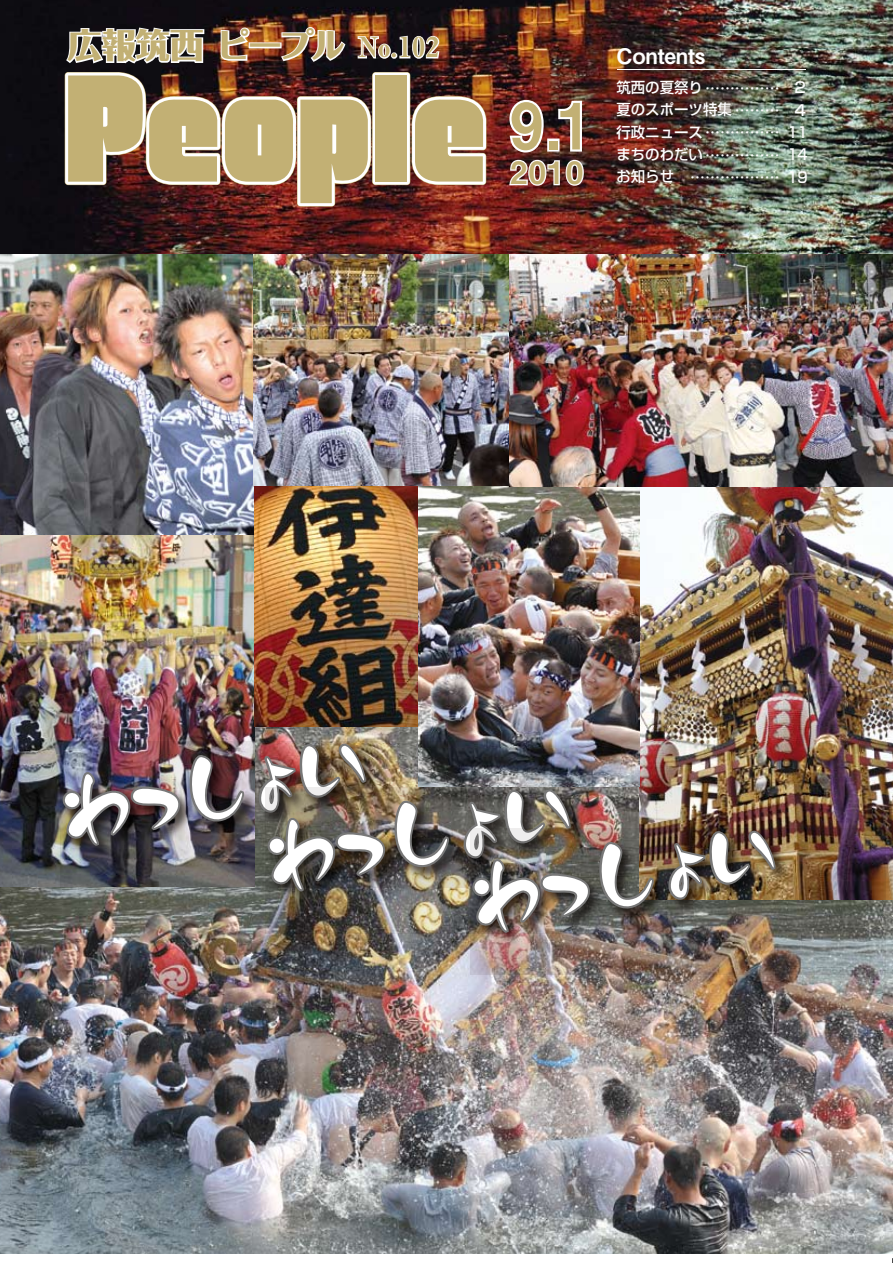
<style>
.page{position:relative;width:893px;height:1263px;background:#fff}
.page>*{position:absolute;margin:0;border:0;box-sizing:border-box;transform-origin:0 0}
.t1{font:700 74.4px "Pre Momo Std";color:#fff}
.t2{font:63.75px "Midashi Go Pro MB31";color:#c2b074;scale:.94 1}
.t3{font:800 34.05px "Folk Pro";color:#c2b074}
.t4{font:30.9px "Midashi Go Pro MB31";color:#c2b074}
.t5{font:21.3px "Midashi Go Pro MB31";color:#fff}
.t6{font:500 14.85px/22.4px "Shin Go Pro";color:#fff;text-align:justify}
.t7{font:700 14.85px "Futo Go B101 Pro";color:#fff}
.s1{font-family:"Midashi Min Pro MA31";font-weight:400;font-size:27.6px}
.s2{font-family:"Futo Go B101 Pro";font-weight:700}
</style>
<div class="page">
<img style="left:0;top:0;width:893px;height:254px">
<img style="left:0;top:726px;width:893px;height:527px">
<img style="left:0;top:254px;width:255px;height:632px">
<img style="left:254px;top:254px;width:639px;height:233px">
<img style="left:639px;top:487px;width:254px;height:412px">
<img style="left:418px;top:486px;width:221px;height:301px">
<img style="left:255px;top:486px;width:163px;height:240px">
<svg style="left:65px;top:72px;width:421px;height:135px"></svg>
<svg style="left:64px;top:26px;width:142px;height:39px"></svg>
<svg style="left:357px;top:34px;width:35px;height:26px"></svg>
<div style="left:391px;top:52px;width:6px;height:7px;border:2px solid #fff;border-radius:50%"></div>
<svg style="left:398px;top:35px;width:43px;height:25px"></svg>
<svg style="left:219px;top:26px;width:32px;height:36px"></svg>
<div style="left:249px;top:42px;width:33px;height:6px;border:3px solid #fff"></div>
<img style="left:279px;top:26px;width:68px;height:38px">
<img style="left:507px;top:98px;width:78px;height:89px">
<hr style="left:617px;top:70px;width:189px;height:1px;background:#fff">
<img style="left:61px;top:741px;width:463px;height:213px">
<img style="left:62px;top:771px;width:118px;height:76px">
<svg style="left:190px;top:752px;width:52px;height:69px"></svg>
<img style="left:265px;top:787px;width:464px;height:187px">
<img style="left:259px;top:741px;width:126px;height:152px">
<svg style="left:394px;top:790px;width:53px;height:77px"></svg>
<img style="left:470px;top:828px;width:416px;height:146px">
<img style="left:463px;top:776px;width:127px;height:158px">
<svg style="left:599px;top:839px;width:53px;height:69px"></svg>
<img style="left:668px;top:828px;width:110px;height:71px">
<p class="t3" style="left:68px;top:16px;width:373px">広報筑西ピープル <span class="s1">No.102</span></p>
<p class="t2" style="left:510px;top:74px;width:88px">9.1</p>
<p class="t4" style="left:510px;top:148px;width:75px">2010</p>
<p class="t5" style="left:616px;top:39px;width:91px">Contents</p>
<p class="t6" style="left:616px;top:74px;width:165px">筑西の夏祭り<span class="s2">……………</span>夏のスポーツ特集 <span class="s2">………</span>行政ニュース<span class="s2">……………</span>まちのわだい<span class="s2">……………</span>お知らせ</p>
<p class="t6" style="left:787px;top:75px;width:22px;text-align:center">２<br>４<br>11<br>14<br>19</p>
<p class="t7" style="left:690px;top:166px;width:91px">………………</p>
<p class="t1" style="left:50px;top:756px;width:314px;rotate:-10deg">わっしょい</p>
<p class="t1" style="left:255px;top:802px;width:314px;rotate:-10deg">わっしょい</p>
<p class="t1" style="left:459px;top:843px;width:314px;rotate:-10deg">わっしょい</p>
</div>
